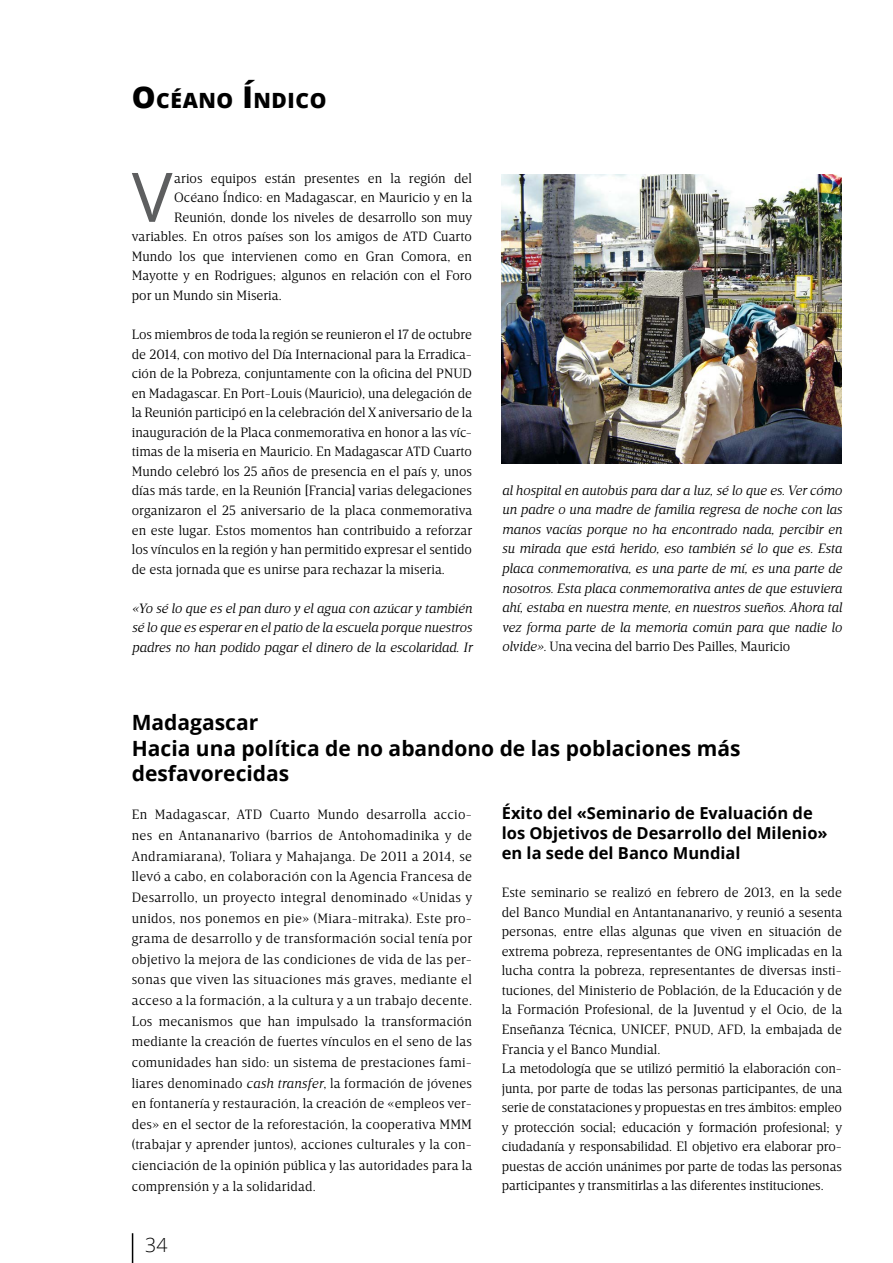
<style>
.page{position:relative;width:893px;height:1263px;background:#fff}
.page>*{position:absolute;margin:0;border:0;box-sizing:border-box;transform-origin:0 0}
.t1{font:68.4px "Open Sans";color:#5d5e5f}
.t2{font:700 21px/25.2px "Open Sans";color:#000}
.t3{font:800 21px "Open Sans";letter-spacing:.03em;color:#000}
.t4{font:300 19.5px "Open Sans";color:#000}
.t5{font:700 16.5px/19.5px "Open Sans";color:#000}
.t6{font:300 13.8px/19.5px "Breve Text";color:#000;text-align:justify}
.t7{font:italic 300 13.8px/19.5px "Breve Text";letter-spacing:-.01em;color:#000;text-align:justify}
.s1{font-size:30px}
.s2{font-style:normal}
.s3{font-style:italic}
</style>
<div class="page">
<hr style="left:132px;top:1233px;width:1px;height:30px;background:#000">
<img style="left:502px;top:174px;width:340px;height:289px">
<h2 class="t3" style="left:132px;top:84px;width:194px"><span class="s1">O</span>CÉANO <span class="s1">Í</span>NDICO</h2>
<h1 class="t1" style="left:132px;top:150px;width:42px">V</h1>
<p class="t6" style="left:174px;top:168px;width:299px">arios equipos están presentes en la región del</p>
<p class="t6" style="left:174px;top:188px;width:300px">Océano Índico: en Madagascar, en Mauricio y en la</p>
<p class="t6" style="left:174px;top:207px;width:300px">Reunión, donde los niveles de desarrollo son muy</p>
<p class="t6" style="left:132px;top:227px;width:342px">variables. En otros países son los amigos de ATD Cuarto</p>
<p class="t6" style="left:132px;top:247px;width:342px">Mundo los que intervienen como en Gran Comora, en</p>
<p class="t6" style="left:132px;top:266px;width:342px">Mayotte y en Rodrigues; algunos en relación con el Foro</p>
<p class="t6" style="left:132px;top:286px;width:151px">por un Mundo sin Miseria.</p>
<p class="t6" style="left:132px;top:325px;width:342px">Los miembros de toda la región se reunieron el 17 de octubre de 2014, con motivo del Día Internacional para la Erradica&shy;ción de la Pobreza, conjuntamente con la oficina del PNUD en Madagascar. En Port-Louis (Mauricio), una delegación de la Reunión participó en la celebración del X aniversario de la inauguración de la Placa conmemorativa en honor a las víc&shy;timas de la miseria en Mauricio. En Madagascar ATD Cuarto Mundo celebró los 25 años de presencia en el país y, unos días más tarde, en la Reunión [Francia] varias delegaciones organizaron el 25 aniversario de la placa conmemorativa en este lugar. Estos momentos han contribuido a reforzar los vínculos en la región y han permitido expresar el sentido de esta jornada que es unirse para rechazar la miseria.</p>
<p class="t7" style="left:132px;top:598px;width:342px">«Yo sé lo que es el pan duro y el agua con azúcar y también sé lo que es esperar en el patio de la escuela porque nuestros padres no han podido pagar el dinero de la escolaridad. Ir</p>
<p class="t7" style="left:502px;top:480px;width:342px">al hospital en autobús para dar a luz, sé lo que es. Ver cómo un padre o una madre de familia regresa de noche con las manos vacías porque no ha encontrado nada, percibir en su mirada que está herido, eso también sé lo que es. Esta placa conmemorativa, es una parte de mí, es una parte de nosotros. Esta placa conmemorativa antes de que estuviera ahí, estaba en nuestra mente, en nuestros sueños. Ahora tal vez forma parte de la memoria común para que nadie lo olvide». <span class="s2">Una vecina del barrio Des Pailles, Mauricio</span></p>
<h2 class="t2" style="left:132px;top:709px;width:610px">Madagascar<br>Hacia una política de no abandono de las poblaciones más desfavorecidas</h2>
<p class="t6" style="left:132px;top:804px;width:342px;line-height:20.5px">En Madagascar, ATD Cuarto Mundo desarrolla accio&shy;nes en Antananarivo (barrios de Antohomadinika y de Andramiarana), Toliara y Mahajanga. De 2011 a 2014, se llevó a cabo, en colaboración con la Agencia Francesa de Desarrollo, un proyecto integral denominado «Unidas y unidos, nos ponemos en pie» (Miara-mitraka). Este pro&shy;grama de desarrollo y de transformación social tenía por objetivo la mejora de las condiciones de vida de las per&shy;sonas que viven las situaciones más graves, mediante el acceso a la formación, a la cultura y a un trabajo decente.<br>Los mecanismos que han impulsado la transformación mediante la creación de fuertes vínculos en el seno de las comunidades han sido: un sistema de prestaciones fami&shy;liares denominado <span class="s3">cash transfer</span>, la formación de jóvenes en fontanería y restauración, la creación de «empleos ver&shy;des» en el sector de la reforestación, la cooperativa MMM (trabajar y aprender juntos), acciones culturales y la con&shy;cienciación de la opinión pública y las autoridades para la comprensión y a la solidaridad.</p>
<p class="t5" style="left:502px;top:803px;width:327px">Éxito del «Seminario de Evaluación de los Objetivos de Desarrollo del Milenio» en la sede del Banco Mundial</p>
<p class="t6" style="left:502px;top:883px;width:342px;text-align:left">Este seminario se realizó en febrero de 2013, en la sede del Banco Mundial en Antantananarivo, y reunió a sesenta personas, entre ellas algunas que viven en situación de extrema pobreza, representantes de ONG implicadas en la lucha contra la pobreza, representantes de diversas insti&shy;tuciones, del Ministerio de Población, de la Educación y de la Formación Profesional, de la Juventud y el Ocio, de la Enseñanza Técnica, UNICEF, PNUD, AFD, la embajada de Francia y el Banco Mundial.<br>La metodología que se utilizó permitió la elaboración con&shy;junta, por parte de todas las personas participantes, de una serie de constataciones y propuestas en tres ámbitos: empleo y protección social; educación y formación profesional; y ciudadanía y responsabilidad. El objetivo era elaborar pro&shy;puestas de acción unánimes por parte de todas las personas participantes y transmitirlas a las diferentes instituciones.</p>
<h3 class="t4" style="left:145px;top:1232px;width:24px">34</h3>
</div>
